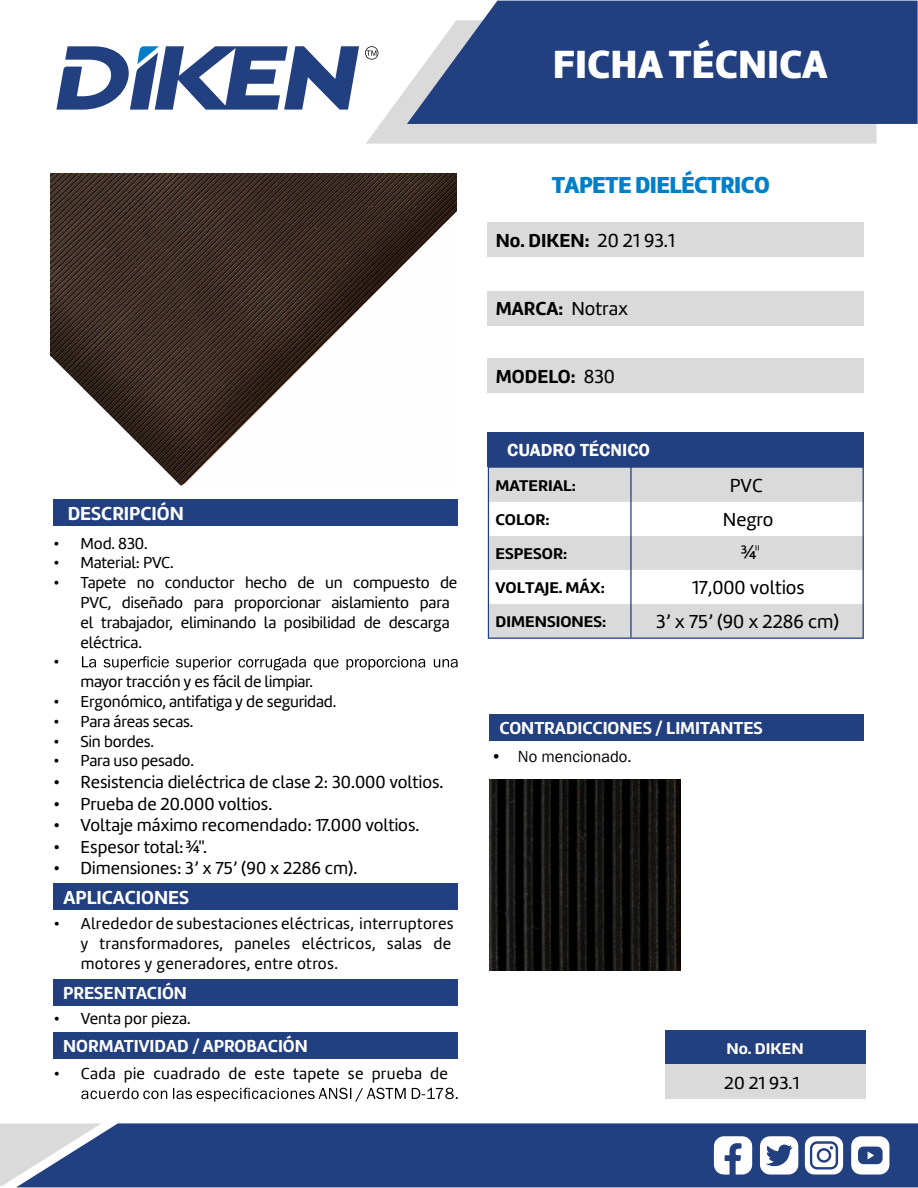
<style>
.page{position:relative;width:918px;height:1188px;background:#fff}
.page>*{position:absolute;margin:0;border:0;box-sizing:border-box;transform-origin:0 0}
.t1{font:40.8px "Amelia Basic Black";color:#fff}
.t2{font:24px "Amelia Basic Black";letter-spacing:-.025em;color:#007fc8}
.t3{font:19.5px "Amelia Basic";color:#000}
.t4{font:19.5px "Amelia Basic Bold";color:#000}
.t5{font:19.5px "Amelia Basic Bold";color:#fff}
.t6{font:18px "Amelia Basic";color:#000}
.t7{font:18px "Amelia Basic Bold";color:#fff}
.t8{font:600 18px "Franklin Gothic";color:#fff}
.t9{font:18px "Amelia Basic";color:#000;scale:1.05 1}
.t10{font:16.5px "Amelia Basic";letter-spacing:-.01em;color:#000}
.t11{font:16.5px/19.8px "Amelia Basic";letter-spacing:.02em;color:#000}
.t12{font:16.5px "Franklin Gothic";color:#000}
.t13{font:16.05px/34px "Amelia Basic Bold";color:#000;scale:1.05 1}
.t14{font:16.05px "Amelia Basic Bold";color:#fff;scale:1.05 1}
.s1{font-family:"Amelia Basic"}
.s2{font-family:"Futura BT";font-weight:300}
</style>
<div class="page">
<div style="left:489px;top:714px;width:375px;height:26px;background:#223f80"></div>
<svg style="left:82px;top:656px;width:376px;height:14px"></svg>
<svg style="left:81px;top:1088px;width:377px;height:14px"></svg>
<img style="left:51px;top:174px;width:405px;height:312px">
<img style="left:490px;top:780px;width:190px;height:190px">
<div style="left:488px;top:223px;width:376px;height:34px;background:#dadada"></div>
<div style="left:488px;top:291px;width:376px;height:34px;background:#dadada"></div>
<div style="left:488px;top:359px;width:376px;height:34px;background:#dadada"></div>
<div style="left:488px;top:432px;width:376px;height:34px;background:#223f80"></div>
<svg style="left:366px;top:51px;width:511px;height:93px;fill:#dadada"></svg>
<svg style="left:56px;top:46px;width:303px;height:64px"></svg>
<svg style="left:365px;top:46px;width:13px;height:14px"></svg>
<svg style="left:407px;top:1px;width:511px;height:123px;background:#344e8a"></svg>
<div style="left:102px;top:1123px;width:816px;height:64px;background:#223f80"></div>
<svg style="left:0;top:1123px;width:102px;height:64px;background:#9fa9c0"></svg>
<svg style="left:714px;top:1136px;width:38px;height:39px"></svg>
<svg style="left:760px;top:1136px;width:38px;height:39px"></svg>
<svg style="left:851px;top:1136px;width:38px;height:39px"></svg>
<svg style="left:805px;top:1136px;width:38px;height:39px"></svg>
<div style="left:819px;top:1151px;width:10px;height:9px;background:#fff;border-radius:50%"></div>
<div style="left:490px;top:468px;width:372px;height:34px;background:#dadada"></div>
<svg style="left:490px;top:536px;width:372px;height:101px;fill:#dadada"></svg>
<div style="left:488px;top:466px;width:376px;height:173px;border:1px solid #223f80"></div>
<div style="left:665px;top:1031px;width:200px;height:34px;background:#223f80"></div>
<div style="left:665px;top:1065px;width:200px;height:34px;background:#dadada"></div>
<hr style="left:630px;top:467px;width:2px;height:171px;background:#223f80">
<div style="left:53px;top:499px;width:405px;height:27px;background:#223f80"></div>
<div style="left:53px;top:883px;width:405px;height:27px;background:#223f80"></div>
<div style="left:53px;top:979px;width:405px;height:26px;background:#223f80"></div>
<div style="left:53px;top:1032px;width:405px;height:27px;background:#223f80"></div>
<p class="t5" style="left:68px;top:502px;width:118px">DESCRIPCIÓN</p>
<p class="t10" style="left:54px;top:533px;width:96px">• Mod. 830.</p>
<p class="t10" style="left:54px;top:553px;width:122px">• Material: PVC.</p>
<p class="t10" style="left:54px;top:573px;width:405px">• Tapete no conductor hecho de un compuesto de</p>
<p class="t10" style="left:81px;top:593px;width:371px">PVC, diseñado para proporcionar aislamiento para</p>
<p class="t10" style="left:81px;top:613px;width:370px">el trabajador, eliminando la posibilidad de descarga</p>
<p class="t10" style="left:81px;top:632px;width:63px">eléctrica.</p>
<p class="t10" style="left:54px;top:652px;width:8px">•</p>
<p class="t10" style="left:81px;top:672px;width:234px">mayor tracción y es fácil de limpiar.</p>
<p class="t10" style="left:54px;top:692px;width:284px">• Ergonómico, antifatiga y de seguridad.</p>
<p class="t10" style="left:54px;top:712px;width:141px">• Para áreas secas.</p>
<p class="t10" style="left:54px;top:731px;width:102px">• Sin bordes.</p>
<p class="t10" style="left:54px;top:751px;width:142px">• Para uso pesado.</p>
<p class="t6" style="left:54px;top:772px;width:391px">• Resistencia dieléctrica de clase 2: 30.000 voltios.</p>
<p class="t6" style="left:54px;top:793px;width:220px">• Prueba de 20.000 voltios.</p>
<p class="t6" style="left:54px;top:815px;width:367px">• Voltaje máximo recomendado: 17.000 voltios.</p>
<p class="t6" style="left:54px;top:836px;width:155px">• Espesor total: ¼".</p>
<p class="t6" style="left:54px;top:858px;width:305px">• Dimensiones: 3’ x 75’ (90 x 2286 cm).</p>
<p class="t5" style="left:64px;top:886px;width:127px">APLICACIONES</p>
<p class="t11" style="left:81px;top:914px;width:375px;text-indent:-27px">• Alrededor de subestaciones eléctricas, interruptores y transformadores, paneles eléctricos, salas de motores y generadores, entre otros.</p>
<p class="t10" style="left:54px;top:1009px;width:138px">• Venta por pieza.</p>
<p class="t11" style="left:54px;top:1064px;width:396px">• Cada pie cuadrado de este tapete se prueba de</p>
<p class="t7" style="left:63px;top:982px;width:125px">PRESENTACIÓN</p>
<p class="t7" style="left:63px;top:1036px;width:246px">NORMATIVIDAD / APROBACIÓN</p>
<h1 class="t1" style="left:553px;top:40px;width:276px">FICHA TÉCNICA</h1>
<h2 class="t2" style="left:552px;top:170px;width:220px">TAPETE DIELÉCTRICO</h2>
<p class="t4" style="left:496px;top:229px;width:181px">No. DIKEN: <span class="s1">20 21 93.1</span></p>
<p class="t4" style="left:496px;top:298px;width:134px">MARCA: <span class="s1">Notrax</span></p>
<p class="t4" style="left:496px;top:365px;width:121px">MODELO: <span class="s1">830</span></p>
<p class="t8" style="left:507px;top:439px;width:144px">CUADRO TÉCNICO</p>
<p class="t13" style="left:496px;top:469px;width:78px">MATERIAL:</p>
<p class="t3" style="left:730px;top:475px;width:35px">PVC</p>
<p class="t13" style="left:496px;top:503px;width:53px">COLOR:</p>
<p class="t3" style="left:723px;top:509px;width:52px">Negro</p>
<p class="t13" style="left:496px;top:537px;width:106px">ESPESOR:<br>VOLTAJE. MÁX:</p>
<p class="t3" style="left:741px;top:541px;width:21px">¼<span class="s2">"</span></p>
<p class="t3" style="left:692px;top:577px;width:114px">17,000 voltios</p>
<p class="t13" style="left:496px;top:605px;width:107px">DIMENSIONES:</p>
<p class="t3" style="left:656px;top:611px;width:184px">3’ x 75’ (90 x 2286 cm)</p>
<p class="t7" style="left:500px;top:717px;width:265px">CONTRADICCIONES / LIMITANTES</p>
<p class="t12" style="left:491px;top:746px;width:142px">• No mencionado.</p>
<p class="t14" style="left:727px;top:1039px;width:75px">No. DIKEN</p>
<p class="t9" style="left:724px;top:1072px;width:73px">20 21 93.1</p>
</div>
